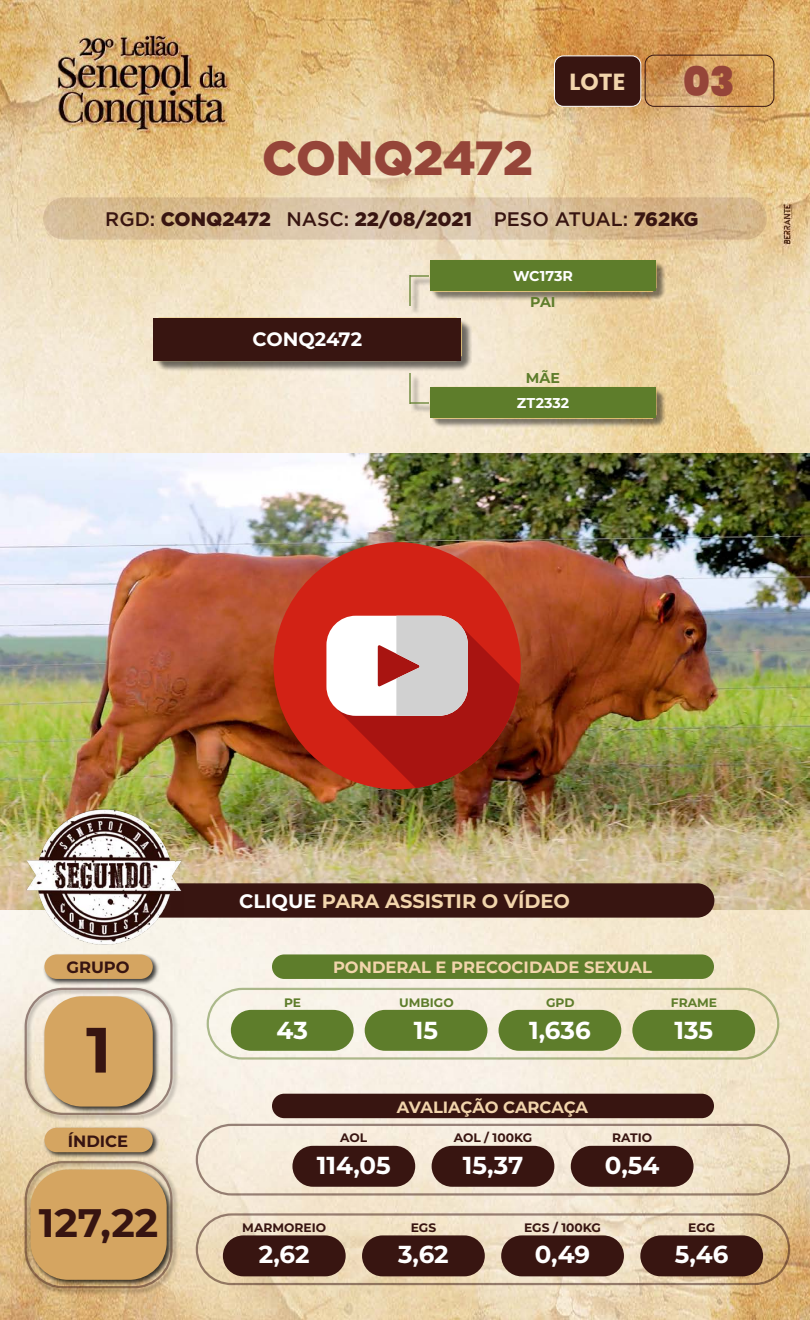
<style>
.page{position:relative;width:810px;height:1320px;background:#fff}
.page>*{position:absolute;margin:0;border:0;box-sizing:border-box;transform-origin:0 0}
.t1{font:700 63.9px "Montserrat";color:#371411}
.t2{font:900 48px "Gotham";letter-spacing:-.015em;color:#954539}
.t3{font:900 40.58px "Poppins";color:#954539}
.t4{font:700 39.75px "Montserrat";color:#371411}
.t5{font:700 24.53px "Montserrat";color:#fff}
.t6{font:700 23.25px "Poppins";color:#f2d5ac}
.t7{font:900 19.5px "Gotham";color:#381511}
.t8{font:700 19.5px "Montserrat";color:#f2d5ac}
.t9{font:700 19.42px "Montserrat";letter-spacing:-.01em;color:#fff}
.t10{font:700 16.35px "Montserrat";color:#f2d5ac}
.t11{font:700 16.35px "Montserrat";color:#371411}
.t12{font:700 14.25px "Montserrat";color:#fff}
.t13{font:700 14.25px "Montserrat";color:#5e7d2b}
.t14{font:700 12.3px "Montserrat";color:#381511}
.t15{font:700 12.3px "Montserrat";color:#5e7d2b}
.s1{font-weight:500}
.s2{color:#fff}
</style>
<div class="page">
<img style="left:0;top:0;width:810px;height:1320px">
<h2 class="t2" style="left:262px;top:130px;width:272px">CONQ2472</h2>
<p class="t6" style="left:570px;top:68px;width:57px">LOTE</p>
<h3 class="t3" style="left:683px;top:58px;width:53px">03</h3>
<p class="t7" style="left:105px;top:207px;width:595px"><span class="s1">RGD:</span> CONQ2472 <span class="s1">NASC:</span> 22/08/2021 <span class="s1">PESO ATUAL:</span> 762KG</p>
<p class="t12" style="left:513px;top:265px;width:62px">WC173R</p>
<p class="t9" style="left:253px;top:325px;width:111px">CONQ2472</p>
<p class="t13" style="left:530px;top:291px;width:27px">PAI</p>
<p class="t13" style="left:526px;top:368px;width:36px">MÃE</p>
<p class="t12" style="left:517px;top:393px;width:54px">ZT2332</p>
<p class="t11" style="left:66px;top:956px;width:65px">GRUPO</p>
<h1 class="t1" style="left:86px;top:1004px;width:27px">1</h1>
<p class="t11" style="left:68px;top:1129px;width:62px">ÍNDICE</p>
<h3 class="t4" style="left:39px;top:1195px;width:121px">127,22</h3>
<p class="t8" style="left:239px;top:887px;width:333px"><span class="s2">CLIQUE</span> PARA ASSISTIR O VÍDEO</p>
<p class="t10" style="left:333px;top:956px;width:320px">PONDERAL E PRECOCIDADE SEXUAL</p>
<p class="t15" style="left:284px;top:994px;width:19px">PE</p>
<p class="t15" style="left:399px;top:994px;width:56px">UMBIGO</p>
<p class="t15" style="left:546px;top:994px;width:30px">GPD</p>
<p class="t15" style="left:671px;top:994px;width:48px">FRAME</p>
<p class="t5" style="left:277px;top:1012px;width:33px">43</p>
<p class="t5" style="left:414px;top:1012px;width:26px">15</p>
<p class="t5" style="left:529px;top:1012px;width:63px">1,636</p>
<p class="t5" style="left:674px;top:1012px;width:40px">135</p>
<p class="t10" style="left:397px;top:1095px;width:193px">AVALIAÇÃO CARCAÇA</p>
<p class="t14" style="left:340px;top:1129px;width:29px">AOL</p>
<p class="t5" style="left:317px;top:1147px;width:76px">114,05</p>
<p class="t14" style="left:454px;top:1129px;width:80px">AOL / 100KG</p>
<p class="t5" style="left:463px;top:1147px;width:62px">15,37</p>
<p class="t14" style="left:612px;top:1129px;width:41px">RATIO</p>
<p class="t5" style="left:605px;top:1147px;width:56px">0,54</p>
<p class="t14" style="left:242px;top:1219px;width:85px">MARMOREIO</p>
<p class="t5" style="left:259px;top:1237px;width:52px">2,62</p>
<p class="t14" style="left:411px;top:1219px;width:27px">EGS</p>
<p class="t5" style="left:398px;top:1237px;width:52px">3,62</p>
<p class="t14" style="left:524px;top:1219px;width:79px">EGS / 100KG</p>
<p class="t5" style="left:535px;top:1237px;width:57px">0,49</p>
<p class="t14" style="left:688px;top:1219px;width:29px">EGG</p>
<p class="t5" style="left:675px;top:1237px;width:55px">5,46</p>
</div>
